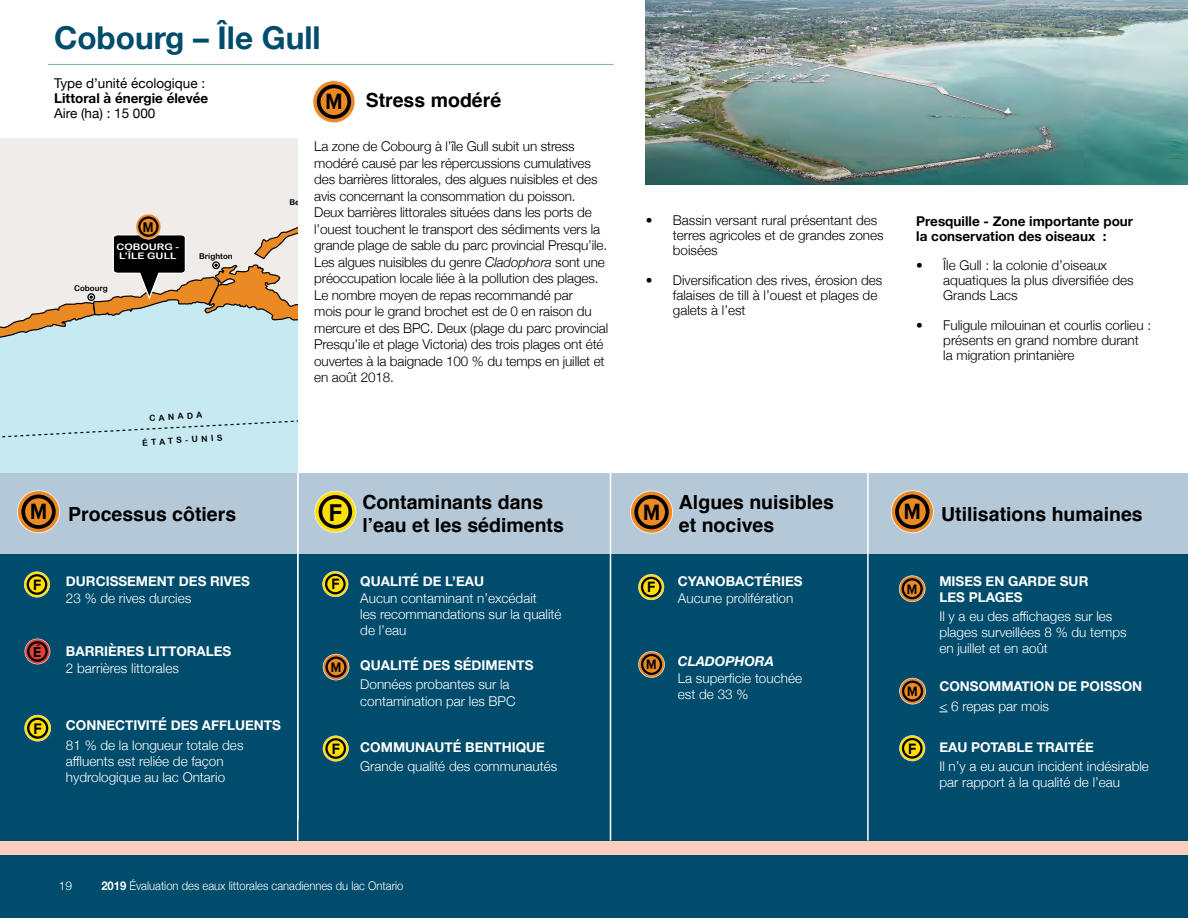
<style>
.page{position:relative;width:1188px;height:918px;background:#fff}
.page>*{position:absolute;margin:0;border:0;box-sizing:border-box;transform-origin:0 0}
.t1{font:700 31.5px "Helvetica Neue";color:#004c6c}
.t2{font:700 25.2px "Proxima Nova";color:#000;scale:.93 1}
.t3{font:700 22.95px "Proxima Nova";color:#000;scale:.87 1}
.t4{font:700 19.5px/23.4px "Helvetica";color:#000}
.t5{font:700 15.9px "Proxima Nova";color:#000;scale:.93 1}
.t6{font:700 15.45px "Proxima Nova";color:#000;scale:.93 1}
.t7{font:700 15px "Proxima Nova";color:#000;scale:.93 1}
.t8{font:700 14.1px "Proxima Nova";color:#000;scale:.87 1}
.t9{font:700 13.65px "Helvetica Neue LT Std";color:#000;scale:.87 1}
.t10{font:300 13.5px/16.5px "Helvetica Neue";letter-spacing:-.01em;color:#000}
.t11{font:300 13.5px/15.8px "Helvetica Neue";color:#fff}
.t12{font:700 13.5px/16.2px "Helvetica Neue";color:#fff}
.t13{font:700 13.5px/15px "Helvetica Neue";color:#000}
.t14{font:13.5px "Helvetica Neue";color:#000101}
.t15{font:700 13.5px "Helvetica Neue";color:#000101}
.t16{font:italic 700 13.5px "Helvetica Neue";color:#fff}
.t17{font:300 12px "Helvetica Neue";color:#fff;scale:.94 1}
.t18{font:300 12px "Helvetica Neue";color:#fff}
.t19{font:9px/9px "Arial Rounded MT Bold";color:#fff;scale:1.18 1}
.t20{font:8.4px "Arial Rounded MT Bold";color:#000}
.t21{font:7.95px "Arial Rounded MT Bold";color:#000}
.s1{font-family:"Proxima Nova";font-size:22.95px}
.s2{font-style:italic}
.s3{font-size:25.2px}
.s4{font-weight:700}
</style>
<div class="page">
<div style="left:0;top:847px;width:1188px;height:71px;background:#004c6c"></div>
<div style="left:0;top:841px;width:1188px;height:13px;background:#fccfbd"></div>
<div style="left:0;top:548px;width:1188px;height:293px;background:#004c6c"></div>
<div style="left:0;top:473px;width:1188px;height:81px;background:#b4c8d7"></div>
<hr style="left:48px;top:64px;width:565px;height:1px;background:#8cacba">
<svg style="left:0;top:138px;width:298px;height:271px;background:#d0e9f0"></svg>
<div style="left:0;top:409px;width:298px;height:63px;background:#c7e9f2"></div>
<svg style="left:0;top:156px;width:298px;height:196px;background:#d6d0c6"></svg>
<hr style="left:297px;top:473px;width:1px;height:368px;background:#fff">
<hr style="left:610px;top:472px;width:1px;height:369px;background:#fff">
<hr style="left:867px;top:472px;width:2px;height:369px;background:#fff">
<svg style="left:638px;top:574px;width:26px;height:26px"></svg>
<svg style="left:314px;top:491px;width:42px;height:42px"></svg>
<svg style="left:630px;top:490px;width:43px;height:44px"></svg>
<svg style="left:17px;top:490px;width:43px;height:43px"></svg>
<svg style="left:891px;top:490px;width:43px;height:43px"></svg>
<svg style="left:24px;top:571px;width:26px;height:26px"></svg>
<svg style="left:25px;top:639px;width:25px;height:25px"></svg>
<svg style="left:638px;top:651px;width:27px;height:27px"></svg>
<svg style="left:24px;top:715px;width:27px;height:26px"></svg>
<svg style="left:322px;top:571px;width:26px;height:26px"></svg>
<svg style="left:323px;top:654px;width:26px;height:26px"></svg>
<svg style="left:323px;top:736px;width:26px;height:26px"></svg>
<svg style="left:899px;top:575px;width:27px;height:27px"></svg>
<svg style="left:899px;top:678px;width:27px;height:26px"></svg>
<svg style="left:899px;top:735px;width:26px;height:26px"></svg>
<svg style="left:312px;top:80px;width:43px;height:42px"></svg>
<img style="left:646px;top:0;width:542px;height:184px">
<h1 class="t1" style="left:54px;top:13px;width:268px">Cobourg – Île Gull</h1>
<p class="t14" style="left:54px;top:74px;width:153px">Type d’unité écologique :</p>
<p class="t15" style="left:54px;top:88px;width:156px">Littoral à énergie élevée</p>
<p class="t14" style="left:54px;top:104px;width:103px">Aire (ha) : 15 000</p>
<p class="t9" style="left:143px;top:218px;width:14px">M</p>
<p class="t19" style="left:117px;top:242px;width:54px">COBOURG -<br>L’ÎLE GULL</p>
<p class="t21" style="left:74px;top:283px;width:35px">Cobourg</p>
<p class="t21" style="left:199px;top:251px;width:35px">Brighton</p>
<p class="t20" style="left:149px;top:413px;width:55px;rotate:-4deg">CANADA</p>
<p class="t20" style="left:142px;top:438px;width:82px;rotate:-4deg">ÉTATS-UNIS</p>
<h3 class="t4" style="left:325px;top:89px;width:177px"><span class="s1">M</span> Stress modéré</h3>
<p class="t10" style="left:314px;top:137px;width:296px">La zone de Cobourg à l’île Gull subit un stress modéré causé par les répercussions cumulatives des barrières littorales, des algues nuisibles et des avis concernant la consommation du poisson.<br>Deux barrières littorales situées dans les ports de l’ouest touchent le transport des sédiments vers la grande plage de sable du parc provincial Presqu’ile.<br>Les algues nuisibles du genre <span class="s2">Cladophora</span> sont une préoccupation locale liée à la pollution des plages.<br>Le nombre moyen de repas recommandé par<br>mois pour le grand brochet est de 0 en raison du mercure et des BPC. Deux (plage du parc provincial Presqu’ile et plage Victoria) des trois plages ont été ouvertes à la baignade 100 % du temps en juillet et en août 2018.</p>
<p class="t21" style="left:547px;top:161px;width:36px">Kingston</p>
<p class="t21" style="left:289px;top:197px;width:36px">Belleville</p>
<p class="t10" style="left:673px;top:212px;width:212px;line-height:15px;text-indent:-27px">• Bassin versant rural présentant des terres agricoles et de grandes zones boisées</p>
<p class="t10" style="left:673px;top:272px;width:211px;line-height:15px;text-indent:-27px">• Diversification des rives, érosion des falaises de till à l’ouest et plages de galets à l’est</p>
<p class="t13" style="left:916px;top:214px;width:218px">Presquille - Zone importante pour la conservation des oiseaux :</p>
<p class="t10" style="left:943px;top:257px;width:192px;line-height:15px;text-indent:-27px">• Île Gull : la colonie d’oiseaux aquatiques la plus diversifiée des<br>Grands Lacs</p>
<p class="t10" style="left:943px;top:317px;width:209px;line-height:15px;text-indent:-27px">• Fuligule milouinan et courlis corlieu : présents en grand nombre durant la migration printanière</p>
<h3 class="t4" style="left:362px;top:491px;width:203px">Contaminants dans l’eau et les sédiments</h3>
<h3 class="t4" style="left:679px;top:491px;width:156px">Algues nuisibles et nocives</h3>
<h3 class="t3" style="left:30px;top:495px;width:21px">M</h3>
<h3 class="t3" style="left:904px;top:495px;width:21px">M<span class="s3">F</span></h3>
<h2 class="t2" style="left:329px;top:493px;width:16px">F</h2>
<h3 class="t3" style="left:643px;top:495px;width:21px">M</h3>
<h3 class="t4" style="left:68px;top:502px;width:169px">Processus côtiers</h3>
<h3 class="t4" style="left:941px;top:502px;width:203px">Utilisations humaines</h3>
<p class="t6" style="left:33px;top:573px;width:10px">F</p>
<p class="t7" style="left:33px;top:641px;width:10px">É</p>
<p class="t5" style="left:34px;top:717px;width:11px">F</p>
<p class="t12" style="left:66px;top:573px;width:186px">DURCISSEMENT DES RIVES</p>
<p class="t12" style="left:360px;top:573px;width:125px">QUALITÉ DE L’EAU</p>
<p class="t12" style="left:678px;top:573px;width:126px">CYANOBACTÉRIES</p>
<p class="t6" style="left:331px;top:573px;width:10px">F</p>
<p class="t6" style="left:647px;top:576px;width:10px">F</p>
<p class="t11" style="left:678px;top:590px;width:117px">Aucune prolifération</p>
<p class="t11" style="left:360px;top:590px;width:203px">Aucun contaminant n’excédait<br>les recommandations sur la qualité de l’eau</p>
<p class="t11" style="left:66px;top:590px;width:127px">23 % de rives durcies</p>
<p class="t12" style="left:66px;top:644px;width:167px">BARRIÈRES LITTORALES</p>
<p class="t11" style="left:66px;top:660px;width:115px">2 barrières littorales</p>
<p class="t12" style="left:66px;top:717px;width:217px">CONNECTIVITÉ DES AFFLUENTS</p>
<p class="t11" style="left:66px;top:737px;width:179px">81 % de la longueur totale des affluents est reliée de façon hydrologique au lac Ontario</p>
<p class="t8" style="left:331px;top:657px;width:14px">M</p>
<p class="t6" style="left:332px;top:737px;width:10px">F</p>
<p class="t12" style="left:360px;top:657px;width:175px">QUALITÉ DES SÉDIMENTS</p>
<p class="t11" style="left:360px;top:675px;width:157px;line-height:16.5px">Données probantes sur la contamination par les BPC</p>
<p class="t12" style="left:360px;top:739px;width:186px">COMMUNAUTÉ BENTHIQUE</p>
<p class="t11" style="left:360px;top:757px;width:199px">Grande qualité des communautés</p>
<p class="t8" style="left:646px;top:654px;width:14px">M</p>
<p class="t16" style="left:678px;top:650px;width:98px">CLADOPHORA</p>
<p class="t11" style="left:678px;top:669px;width:126px">La superficie touchée est de 33 %</p>
<p class="t18" style="left:59px;top:876px;width:15px">19</p>
<p class="t17" style="left:101px;top:876px;width:323px"><span class="s4">2019</span> Évaluation des eaux littorales canadiennes du lac Ontario</p>
<p class="t8" style="left:907px;top:578px;width:14px">M</p>
<p class="t8" style="left:907px;top:681px;width:14px">M</p>
<p class="t6" style="left:908px;top:737px;width:10px">F</p>
<p class="t12" style="left:939px;top:573px;width:151px">MISES EN GARDE SUR<br>LES PLAGES</p>
<p class="t11" style="left:939px;top:608px;width:189px">Il y a eu des affichages sur les plages surveillées 8 % du temps en juillet et en août</p>
<p class="t12" style="left:939px;top:679px;width:204px">CONSOMMATION DE POISSON</p>
<p class="t11" style="left:939px;top:697px;width:111px">&lt; 6 repas par mois</p>
<p class="t12" style="left:939px;top:739px;width:156px">EAU POTABLE TRAITÉE</p>
<p class="t11" style="left:939px;top:757px;width:211px">Il n’y a eu aucun incident indésirable par rapport à la qualité de l’eau</p>
</div>
